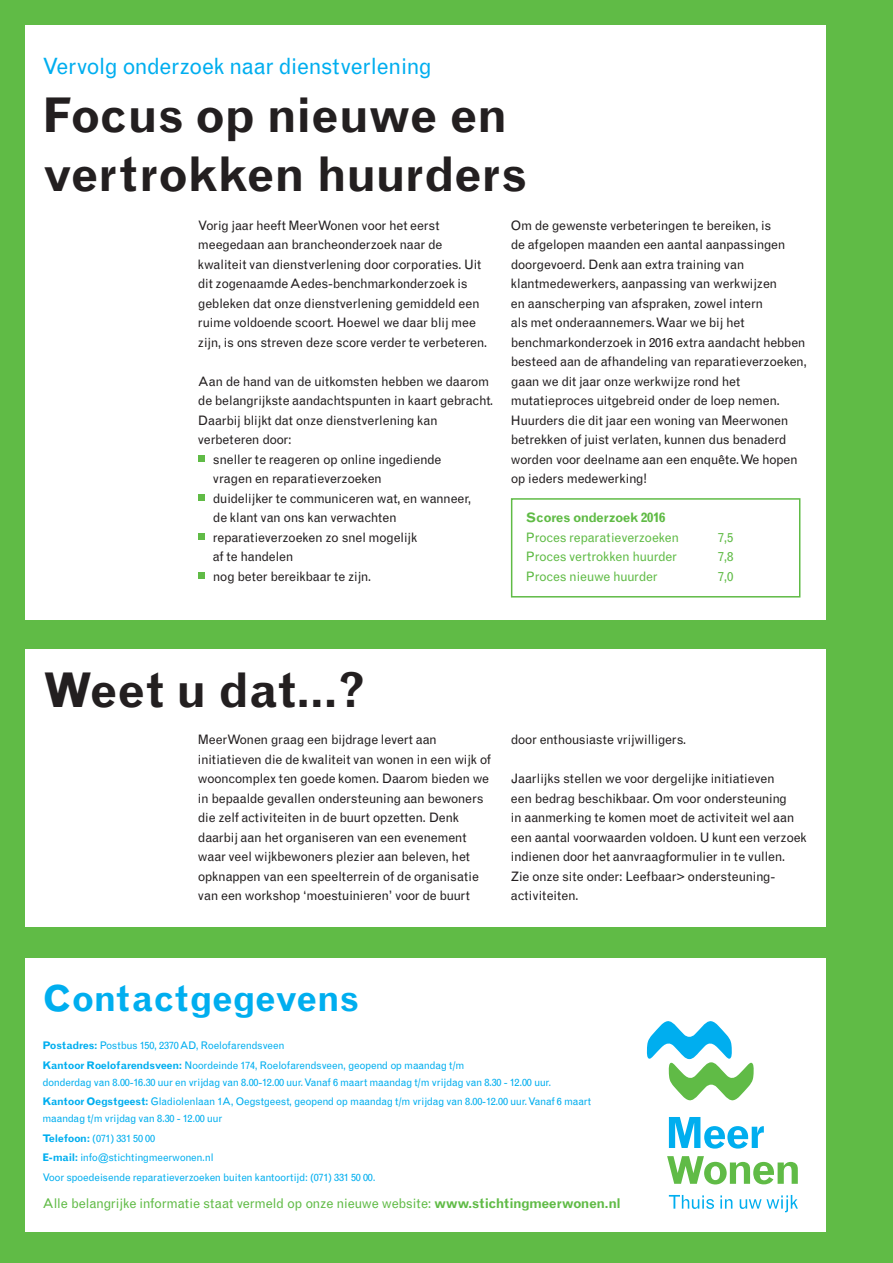
<style>
.page{position:relative;width:893px;height:1263px;background:#60bb46}
.page>*{position:absolute;margin:0;border:0;box-sizing:border-box;transform-origin:0 0}
.Subkop_titel_blauw{font:700 47.85px/58.5px "Grotesque MT Std";letter-spacing:-.02em;color:#231f20}
.Kopregel_groot_zwart{font:700 36px "Grotesque MT Std";letter-spacing:-.01em;color:#00aeef}
.Subkop_titel_blauw-2{font:22.5px "Grotesque MT Std";letter-spacing:-.025em;color:#00aeef}
.Tussenkop_blauw{font:13.5px "Grotesque MT Std";letter-spacing:-.02em;color:#60bb46}
.t1{font:13.05px/19.5px "Grotesque MT Std";letter-spacing:-.02em;color:#231f20}
.t2{font:13.05px "Grotesque MT Std";letter-spacing:-.02em;color:#60bb46}
.Intro_blauw{font:700 13.05px "Grotesque MT Std";letter-spacing:-.025em;color:#60bb46}
.t3{font:10.5px/16.5px "Grotesque MT Std";letter-spacing:-.02em;color:#00aeef}
.s1{font-weight:700}
</style>
<div class="page">
<div style="left:26px;top:958px;width:800px;height:273px;background:#fff"></div>
<div style="left:26px;top:25px;width:800px;height:595px;background:#fff"></div>
<div style="left:26px;top:649px;width:800px;height:278px;background:#fff"></div>
<svg style="left:667px;top:1156px;width:131px;height:28px"></svg>
<svg style="left:669px;top:1117px;width:95px;height:31px"></svg>
<svg style="left:647px;top:1021px;width:107px;height:80px"></svg>
<svg style="left:669px;top:1195px;width:45px;height:14px"></svg>
<svg style="left:720px;top:1195px;width:12px;height:13px"></svg>
<svg style="left:740px;top:1195px;width:58px;height:17px"></svg>
<svg style="left:198px;top:456px;width:6px;height:6px"></svg>
<svg style="left:198px;top:495px;width:6px;height:6px"></svg>
<svg style="left:198px;top:534px;width:6px;height:6px"></svg>
<svg style="left:198px;top:573px;width:6px;height:6px"></svg>
<div style="left:511px;top:498px;width:289px;height:99px;border:2px solid #60bb46"></div>
<p class="Subkop_titel_blauw-2" style="left:42px;top:53px;width:391px">Vervolg onderzoek naar dienstverlening</p>
<p class="Subkop_titel_blauw" style="left:42px;top:86px;width:486px">Focus op nieuwe en vertrokken huurders</p>
<p class="t1" style="left:198px;top:215px;width:291px">Vorig jaar heeft MeerWonen voor het eerst meegedaan aan brancheonderzoek naar de kwaliteit van dienstverlening door corporaties. Uit dit zogenaamde Aedes-benchmarkonderzoek is gebleken dat onze dienstverlening gemiddeld een ruime voldoende scoort. Hoewel we daar blij mee zijn, is ons streven deze score verder te verbeteren.</p>
<p class="t1" style="left:198px;top:371px;width:297px">Aan de hand van de uitkomsten hebben we daarom de belangrijkste aandachtspunten in kaart gebracht.<br>Daarbij blijkt dat onze dienstverlening kan verbeteren door:</p>
<p class="t1" style="left:213px;top:449px;width:230px">sneller te reageren op online ingediende vragen en reparatieverzoeken</p>
<p class="t1" style="left:213px;top:488px;width:260px">duidelijker te communiceren wat, en wanneer, de klant van ons kan verwachten</p>
<p class="t1" style="left:213px;top:527px;width:206px">reparatieverzoeken zo snel mogelijk af te handelen</p>
<p class="t1" style="left:213px;top:566px;width:160px">nog beter bereikbaar te zijn.</p>
<p class="t1" style="left:511px;top:215px;width:297px">Om de gewenste verbeteringen te bereiken, is<br>de afgelopen maanden een aantal aanpassingen doorgevoerd. Denk aan extra training van klantmedewerkers, aanpassing van werkwijzen<br>en aanscherping van afspraken, zowel intern<br>als met onderaannemers. Waar we bij het benchmarkonderzoek in 2016 extra aandacht hebben besteed aan de afhandeling van reparatieverzoeken, gaan we dit jaar onze werkwijze rond het mutatieproces uitgebreid onder de loep nemen.<br>Huurders die dit jaar een woning van Meerwonen betrekken of juist verlaten, kunnen dus benaderd worden voor deelname aan een enquête. We hopen op ieders medewerking!</p>
<p class="Intro_blauw" style="left:526px;top:510px;width:141px">Scores onderzoek 2016</p>
<p class="t2" style="left:526px;top:529px;width:155px">Proces reparatieverzoeken</p>
<p class="t2" style="left:718px;top:529px;width:17px">7,5</p>
<p class="t2" style="left:526px;top:549px;width:153px">Proces vertrokken huurder</p>
<p class="t2" style="left:718px;top:549px;width:17px">7,8</p>
<p class="t2" style="left:526px;top:568px;width:133px">Proces nieuwe huurder</p>
<p class="t2" style="left:718px;top:568px;width:17px">7,0</p>
<p class="Subkop_titel_blauw" style="left:42px;top:661px;width:325px">Weet u dat…?</p>
<p class="t1" style="left:198px;top:730px;width:295px">MeerWonen graag een bijdrage levert aan initiatieven die de kwaliteit van wonen in een wijk of wooncomplex ten goede komen. Daarom bieden we in bepaalde gevallen ondersteuning aan bewoners die zelf activiteiten in de buurt opzetten. Denk daarbij aan het organiseren van een evenement waar veel wijkbewoners plezier aan beleven, het opknappen van een speelterrein of de organisatie van een workshop ‘moestuinieren’ voor de buurt</p>
<p class="t1" style="left:511px;top:730px;width:177px">door enthousiaste vrijwilligers.</p>
<p class="t1" style="left:511px;top:769px;width:297px">Jaarlijks stellen we voor dergelijke initiatieven<br>een bedrag beschikbaar. Om voor ondersteuning<br>in aanmerking te komen moet de activiteit wel aan een aantal voorwaarden voldoen. U kunt een verzoek indienen door het aanvraagformulier in te vullen.<br>Zie onze site onder: Leefbaar&gt; ondersteuning&shy;activiteiten.</p>
<p class="Kopregel_groot_zwart" style="left:43px;top:978px;width:318px">Contactgegevens</p>
<p class="t3" style="left:42px;top:1037px;width:244px"><span class="s1">Postadres:</span> Postbus 150, 2370 AD, Roelofarendsveen</p>
<p class="t3" style="left:42px;top:1057px;width:510px"><span class="s1">Kantoor Roelofarendsveen:</span> Noordeinde 174, Roelofarendsveen, geopend op maandag t/m<br>donderdag van 8.00-16.30 uur en vrijdag van 8.00-12.00 uur. Vanaf 6 maart maandag t/m vrijdag van 8.30 - 12.00 uur.</p>
<p class="t3" style="left:42px;top:1093px;width:550px"><span class="s1">Kantoor Oegstgeest:</span> Gladiolenlaan 1A, Oegstgeest, geopend op maandag t/m vrijdag van 8.00-12.00 uur. Vanaf 6 maart maandag t/m vrijdag van 8.30 - 12.00 uur</p>
<p class="t3" style="left:42px;top:1130px;width:114px"><span class="s1">Telefoon:</span> (071) 331 50 00</p>
<p class="t3" style="left:42px;top:1149px;width:173px"><span class="s1">E-mail:</span> info@stichtingmeerwonen.nl</p>
<p class="t3" style="left:42px;top:1169px;width:335px">Voor spoedeisende reparatieverzoeken buiten kantoortijd: (071) 331 50 00.</p>
<p class="Tussenkop_blauw" style="left:43px;top:1196px;width:580px">Alle belangrijke informatie staat vermeld op onze nieuwe website: <span class="s1">www.stichtingmeerwonen.nl</span></p>
</div>
